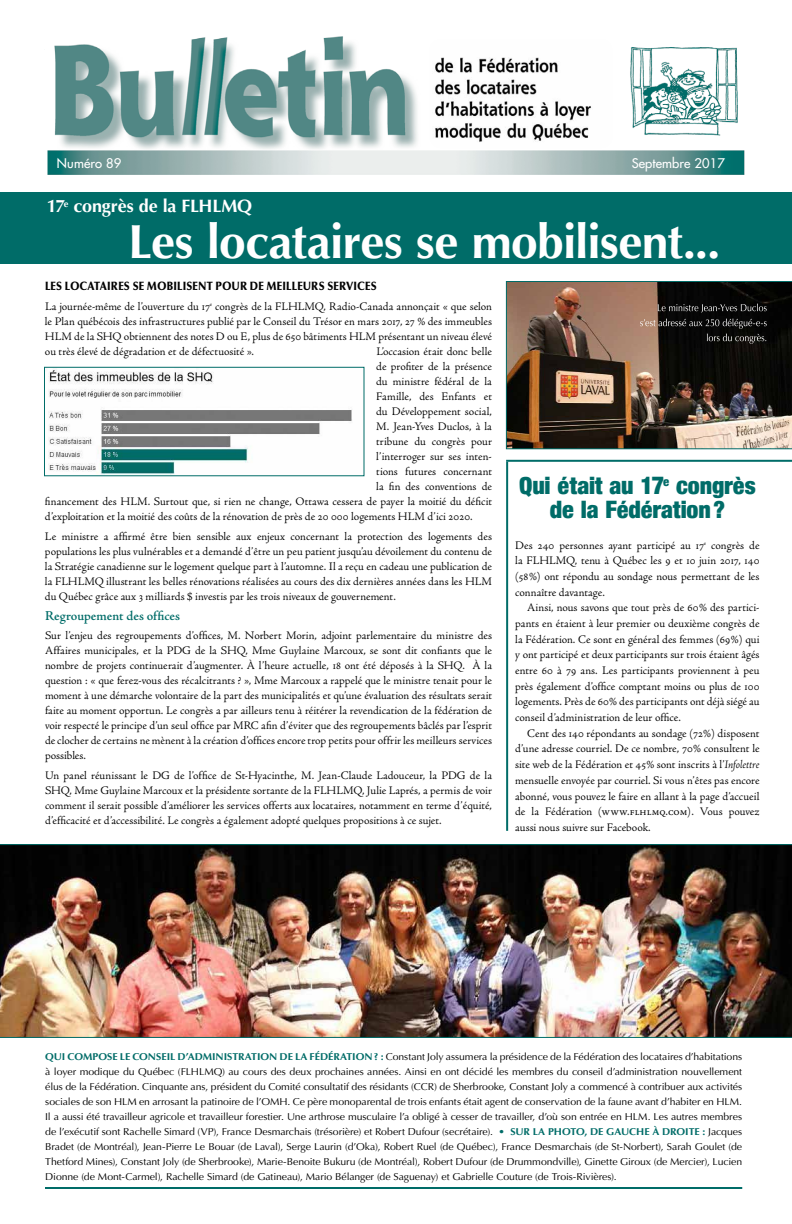
<style>
.page{position:relative;width:792px;height:1224px;background:#fff}
.page>*{position:absolute;margin:0;border:0;box-sizing:border-box;transform-origin:0 0}
.t1{font:700 48px "Optima";letter-spacing:-.015em;color:#fff}
.t2{font:24px/24.2px "Harvest";letter-spacing:-.005em;color:#006c68;text-align:center}
.t3{font:700 18px "Optima";letter-spacing:-.01em;color:#fff}
.t4{font:600 14px "Adobe Jenson";letter-spacing:-.005em;color:#006c68}
.t5{font:13px "Futura";letter-spacing:.01em;color:#fff}
.t6{font:12px/15px "Adobe Jenson";color:#000;text-align:justify}
.t7{font:900 12px "Optima";letter-spacing:.01em;color:#000;scale:.9 1}
.t8{font:10px/15px "Optima";letter-spacing:-.01em;color:#000;text-align:justify;scale:1.05 1}
.s1{font-family:"Adobe Jenson Regular SC"}
.s2{font-style:italic}
.s3{font-weight:700;color:#006c68}
.s4{color:#006c68}
</style>
<div class="page">
<div style="left:0;top:193px;width:792px;height:71px;background:#006c68"></div>
<img style="left:47px;top:36px;width:698px;height:139px">
<img style="left:429px;top:39px;width:183px;height:109px">
<img style="left:506px;top:281px;width:286px;height:168px">
<img style="left:0;top:844px;width:792px;height:194px">
<img style="left:48px;top:370px;width:304px;height:104px">
<div style="left:44px;top:367px;width:320px;height:109px;border:1px solid #006c68"></div>
<hr style="left:45px;top:1187px;width:697px;height:2px;background:#006c68">
<svg style="left:640px;top:319px;width:127px;height:25px;background:#342e2a"></svg>
<svg style="left:658px;top:304px;width:109px;height:9px"></svg>
<hr style="left:506px;top:460px;width:286px;height:2px;background:#006c68">
<hr style="left:506px;top:462px;width:2px;height:369px;background:#006c68">
<p class="t5" style="left:57px;top:155px;width:66px">Numéro 89</p>
<p class="t5" style="left:632px;top:155px;width:95px">Septembre 2017</p>
<h3 class="t3" style="left:47px;top:196px;width:207px">17<sup>e</sup> congrès de la FLHLMQ</h3>
<h1 class="t1" style="left:128px;top:214px;width:594px">Les locataires se mobilisent...</h1>
<p class="t7" style="left:45px;top:279px;width:370px">LES LOCATAIRES SE MOBILISENT POUR DE MEILLEURS SERVICES</p>
<p class="t6" style="left:45px;top:299px;width:449px">La journée-même de l’ouverture du <span class="s1">17</span><sup>e</sup> congrès de la FLHLMQ, Radio-Canada annonçait « que selon le Plan québécois des infrastructures publié par le Conseil du Trésor en mars <span class="s1">2017, 27 %</span> des immeubles HLM de la SHQ obtiennent des notes D ou E, plus de <span class="s1">650</span> bâtiments HLM présentant un niveau élevé ou très élevé de dégradation et de défectuosité ».</p>
<p class="t6" style="left:376px;top:344px;width:117px">L’occasion était donc belle</p>
<p class="t6" style="left:376px;top:359px;width:117px">de profiter de la présence</p>
<p class="t6" style="left:376px;top:374px;width:117px">du ministre fédéral de la</p>
<p class="t6" style="left:376px;top:389px;width:117px">Famille, des Enfants et</p>
<p class="t6" style="left:376px;top:404px;width:117px">du Développement social,</p>
<p class="t6" style="left:376px;top:419px;width:117px">M. Jean-Yves Duclos, à la</p>
<p class="t6" style="left:376px;top:434px;width:117px">tribune du congrès pour</p>
<p class="t6" style="left:376px;top:449px;width:117px">l’interroger sur ses inten-</p>
<p class="t6" style="left:376px;top:464px;width:117px">tions futures concernant</p>
<p class="t6" style="left:376px;top:479px;width:117px">la fin des conventions de</p>
<p class="t6" style="left:45px;top:494px;width:448px">financement des HLM. Surtout que, si rien ne change, Ottawa cessera de payer la moitié du déficit</p>
<p class="t6" style="left:45px;top:509px;width:429px">d’exploitation et la moitié des coûts de la rénovation de près de <span class="s1">20 000</span> logements HLM d’ici <span class="s1">2020.</span></p>
<p class="t6" style="left:45px;top:529px;width:449px">Le ministre a affirmé être bien sensible aux enjeux concernant la protection des logements des populations les plus vulnérables et a demandé d’être un peu patient jusqu’au dévoilement du contenu de la Stratégie canadienne sur le logement quelque part à l’automne. Il a reçu en cadeau une publication de la FLHLMQ illustrant les belles rénovations réalisées au cours des dix dernières années dans les HLM du Québec grâce aux <span class="s1">3</span> milliards $ investis par les trois niveaux de gouvernement.</p>
<p class="t4" style="left:45px;top:608px;width:137px">Regroupement des offices</p>
<p class="t6" style="left:45px;top:629px;width:449px">Sur l’enjeu des regroupements d’offices, M. Norbert Morin, adjoint parlementaire du ministre des Affaires municipales, et la PDG de la SHQ, Mme Guylaine Marcoux, se sont dit confiants que le nombre de projets continuerait d’augmenter. À l’heure actuelle, <span class="s1">18</span> ont été déposés à la SHQ. À la question : « que ferez-vous des récalcitrants ? », Mme Marcoux a rappelé que le ministre tenait pour le moment à une démarche volontaire de la part des municipalités et qu’une évaluation des résultats serait faite au moment opportun. Le congrès a par ailleurs tenu à réitérer la revendication de la fédération de voir respecté le principe d’un seul office par MRC afin d’éviter que des regroupements bâclés par l’esprit de clocher de certains ne mènent à la création d’offices encore trop petits pour offrir les meilleurs services possibles.</p>
<p class="t6" style="left:45px;top:769px;width:449px">Un panel réunissant le DG de l’office de St-Hyacinthe, M. Jean-Claude Ladouceur, la PDG de la SHQ, Mme Guylaine Marcoux et la présidente sortante de la FLHLMQ, Julie Laprés, a permis de voir comment il serait possible d’améliorer les services offerts aux locataires, notamment en terme d’équité, d’efficacité et d’accessibilité. Le congrès a également adopté quelques propositions à ce sujet.</p>
<h2 class="t2" style="left:519px;top:473px;width:238px">Qui était au 17<sup>e</sup> congrès de la Fédération?</h2>
<p class="t6" style="left:515px;top:538px;width:246px;line-height:15.7px">Des <span class="s1">240</span> personnes ayant participé au <span class="s1">17</span><sup>e</sup> congrès de la FLHLMQ, tenu à Québec les <span class="s1">9</span> et <span class="s1">10</span> juin <span class="s1">2017, 140 (58%)</span> ont répondu au sondage nous permettant de les connaître davantage.</p>
<p class="t6" style="left:515px;top:600px;width:246px;line-height:15.7px;text-indent:12px">Ainsi, nous savons que tout près de <span class="s1">60%</span> des partici&shy;pants en étaient à leur premier ou deuxième congrès de la Fédération. Ce sont en général des femmes <span class="s1">(69%)</span> qui y ont participé et deux participants sur trois étaient âgés entre <span class="s1">60</span> à <span class="s1">79</span> ans. Les participants proviennent à peu près également d’office comptant moins ou plus de <span class="s1">100 </span>logements. Près de <span class="s1">60%</span> des participants ont déjà siégé au conseil d’administration de leur office.</p>
<p class="t6" style="left:515px;top:726px;width:246px;line-height:15.7px;text-indent:12px">Cent des <span class="s1">140</span> répondants au sondage <span class="s1">(72%)</span> disposent d’une adresse courriel. De ce nombre, <span class="s1">70%</span> consultent le site web de la Fédération et <span class="s1">45%</span> sont inscrits à l’<span class="s2">Infolettre </span>mensuelle envoyée par courriel. Si vous n’êtes pas encore abonné, vous pouvez le faire en allant à la page d’accueil de la Fédération (<span class="s1">www.flhlmq.com</span>). Vous pouvez aussi nous suivre sur Facebook.</p>
<p class="t8" style="left:45px;top:1050px;width:665px"><span class="s3">QUI COMPOSE LE CONSEIL D’ADMINISTRATION DE LA FÉDÉRATION? :</span> Constant Joly assumera la présidence de la Fédération des locataires d’habitations à loyer modique du Québec (FLHLMQ) au cours des deux prochaines années. Ainsi en ont décidé les membres du conseil d’administration nouvellement élus de la Fédération. Cinquante ans, président du Comité consultatif des résidants (CCR) de Sherbrooke, Constant Joly a commencé à contribuer aux activités sociales de son HLM en arrosant la patinoire de l’OMH. Ce père monoparental de trois enfants était agent de conservation de la faune avant d’habiter en HLM.<br>Il a aussi été travailleur agricole et travailleur forestier. Une arthrose musculaire l’a obligé à cesser de travailler, d’où son entrée en HLM. Les autres membres de l’exécutif sont Rachelle Simard (VP), France Desmarchais (trésorière) et Robert Dufour (secrétaire). <span class="s4">•</span> <span class="s3">SUR LA PHOTO, DE GAUCHE À DROITE :</span> Jacques Bradet (de Montréal), Jean-Pierre Le Bouar (de Laval), Serge Laurin (d’Oka), Robert Ruel (de Québec), France Desmarchais (de St-Norbert), Sarah Goulet (de Thetford Mines), Constant Joly (de Sherbrooke), Marie-Benoite Bukuru (de Montréal), Robert Dufour (de Drummondville), Ginette Giroux (de Mercier), Lucien Dionne (de Mont-Carmel), Rachelle Simard (de Gatineau), Mario Bélanger (de Saguenay) et Gabrielle Couture (de Trois-Rivières).</p>
</div>
